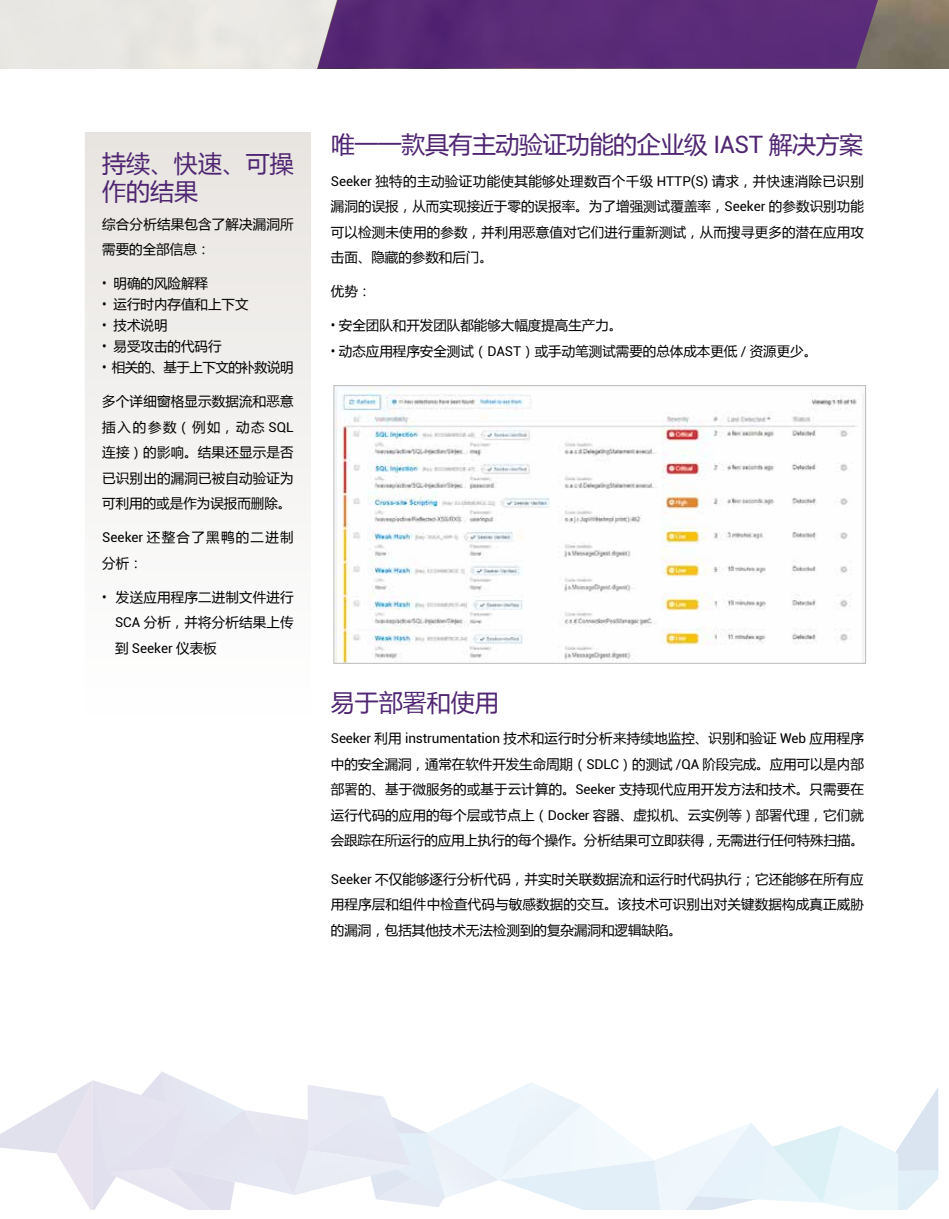
<style>
.page{position:relative;width:949px;height:1219px;background:#fff}
.page>*{position:absolute;margin:0;border:0;box-sizing:border-box;transform-origin:0 0}
.t1{font:24px "Microsoft Ya Hei";letter-spacing:-.02em;color:#502672}
.t2{font:24px/28.8px "Microsoft Ya Hei";color:#502672}
.t3{font:13.5px/25.5px "Microsoft Ya Hei";color:#000;text-align:justify}
.t4{font:13.5px/25.5px "Microsoft Ya Hei";letter-spacing:.095em;color:#000}
.t5{font:13.5px "Microsoft Ya Hei";letter-spacing:-.04em;color:#000}
.t6{font:13.5px "Roboto";color:#000}
.s1{font-family:"Roboto"}
.s2{font-family:"Microsoft Ya Hei"}
</style>
<div class="page">
<img style="left:886px;top:0;width:63px;height:68px">
<svg style="left:0;top:0;width:886px;height:68px;background:#8e719e"></svg>
<svg style="left:0;top:1072px;width:939px;height:138px"></svg>
<div style="left:85px;top:133px;width:225px;height:602px;background:linear-gradient(to bottom,#e8e4e1,#fff)"></div>
<div style="left:85px;top:133px;width:225px;height:603px;border:1px solid #fff"></div>
<img style="left:335px;top:387px;width:529px;height:274px">
<div style="left:333px;top:385px;width:533px;height:278px;border:1px solid #bbbbb8"></div>
<h1 class="t2" style="left:102px;top:148px;width:193px">持续、快速、可操作的结果</h1>
<p class="t3" style="left:102px;top:211px;width:193px">综合分析结果包含了解决漏洞所需要的全部信息：</p>
<p class="t3" style="left:102px;top:270px;width:107px"><span class="s1">•</span> 明确的风险解释</p>
<p class="t3" style="left:102px;top:291px;width:148px"><span class="s1">•</span> 运行时内存值和上下文</p>
<p class="t3" style="left:102px;top:312px;width:67px"><span class="s1">•</span> 技术说明</p>
<p class="t3" style="left:102px;top:333px;width:121px"><span class="s1">•</span> 易受攻击的代码行</p>
<p class="t5" style="left:102px;top:358px;width:193px"><span class="s1">•</span> 相关的、基于上下文的补救说明</p>
<p class="t3" style="left:102px;top:388px;width:193px">多个详细窗格显示数据流和恶意插入的参数（例如，动态 <span class="s1">SQL</span>连接）的影响。结果还显示是否已识别出的漏洞已被自动验证为可利用的或是作为误报而删除。</p>
<p class="t4" style="left:102px;top:524px;width:193px"><span class="s1">Seeker</span> 还整合了黑鸭的二进制分析：</p>
<p class="t3" style="left:102px;top:584px;width:193px;text-align:right"><span class="s1">•</span> 发送应用程序二进制文件进行<br><span class="s1">SCA</span> 分析，并将分析结果上传</p>
<p class="t6" style="left:115px;top:638px;width:103px"><span class="s2">到</span> Seeker <span class="s2">仪表板</span></p>
<h1 class="t1" style="left:331px;top:128px;width:534px">唯一一款具有主动验证功能的企业级 <span class="s1">IAST</span> 解决方案</h1>
<p class="t3" style="left:331px;top:168px;width:534px"><span class="s1">Seeker</span> 独特的主动验证功能使其能够处理数百个千级 <span class="s1">HTTP(S)</span> 请求，并快速消除已识别漏洞的误报，从而实现接近于零的误报率。为了增强测试覆盖率，<span class="s1">Seeker</span> 的参数识别功能可以检测未使用的参数，并利用恶意值对它们进行重新测试，从而搜寻更多的潜在应用攻击面、隐藏的参数和后门。</p>
<p class="t3" style="left:331px;top:278px;width:42px">优势：</p>
<p class="t3" style="left:331px;top:312px;width:293px"><span class="s1">•</span> 安全团队和开发团队都能够大幅度提高生产力。</p>
<p class="t3" style="left:331px;top:338px;width:488px"><span class="s1">•</span> 动态应用程序安全测试（<span class="s1">DAST</span>）或手动笔测试需要的总体成本更低 <span class="s1">/</span> 资源更少。</p>
<h1 class="t2" style="left:331px;top:687px;width:170px">易于部署和使用</h1>
<p class="t3" style="left:331px;top:725px;width:534px"><span class="s1">Seeker</span> 利用 <span class="s1">instrumentation</span> 技术和运行时分析来持续地监控、识别和验证 <span class="s1">Web</span> 应用程序中的安全漏洞，通常在软件开发生命周期（<span class="s1">SDLC</span>）的测试 <span class="s1">/QA</span> 阶段完成。应用可以是内部部署的、基于微服务的或基于云计算的。<span class="s1">Seeker</span> 支持现代应用开发方法和技术。只需要在运行代码的应用的每个层或节点上（<span class="s1">Docker</span> 容器、虚拟机、云实例等）部署代理，它们就会跟踪在所运行的应用上执行的每个操作。分析结果可立即获得，无需进行任何特殊扫描。</p>
<p class="t3" style="left:331px;top:865px;width:534px"><span class="s1">Seeker</span> 不仅能够逐行分析代码，并实时关联数据流和运行时代码执行；它还能够在所有应用程序层和组件中检查代码与敏感数据的交互。该技术可识别出对关键数据构成真正威胁的漏洞，包括其他技术无法检测到的复杂漏洞和逻辑缺陷。</p>
</div>
